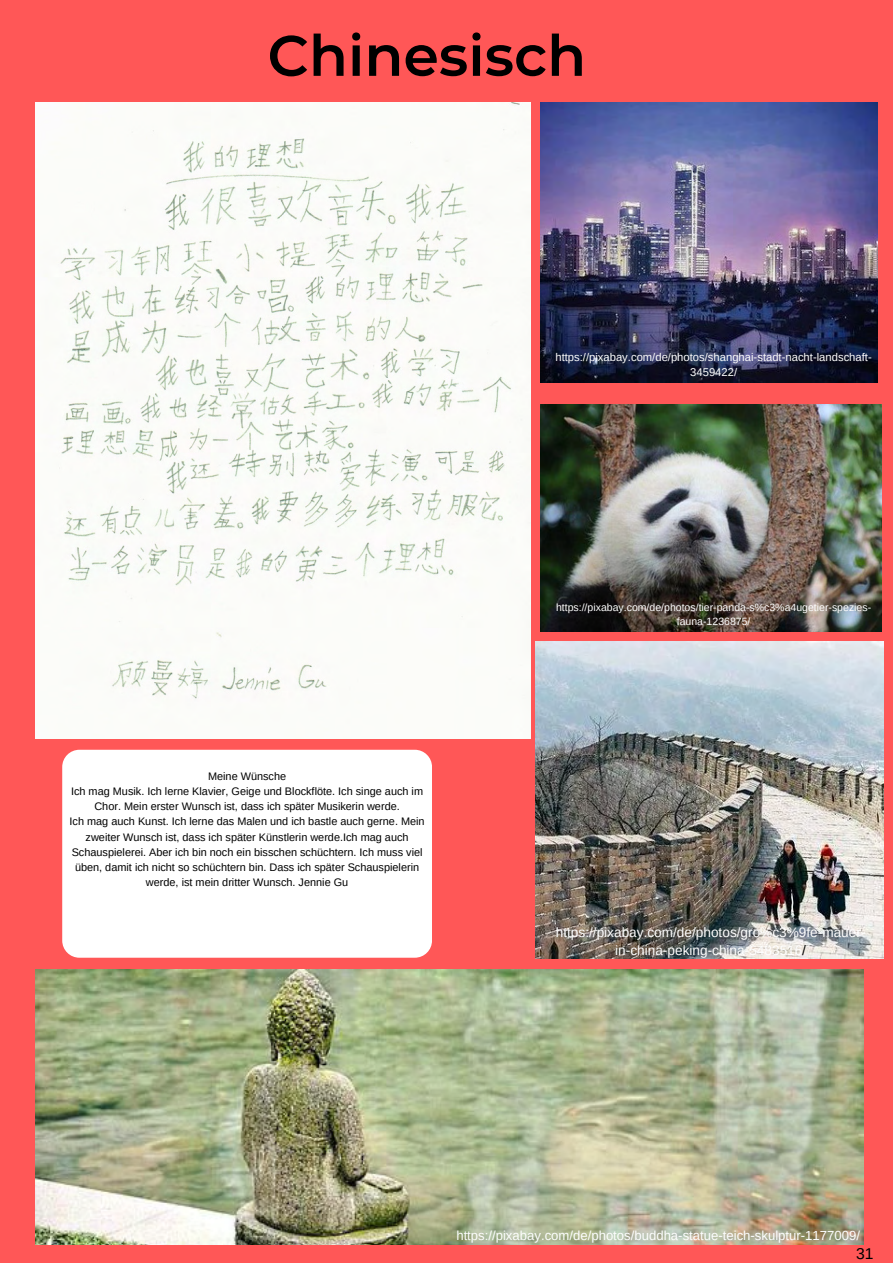
<style>
.page{position:relative;width:893px;height:1264px;background:#fff}
.page>*{position:absolute;margin:0;border:0;box-sizing:border-box;transform-origin:0 0}
.t1{font:600 57px "Montserrat";color:#000}
.t2{font:15.6px "Arimo";color:#000}
.t3{font:13.65px/18px "Arimo";color:#fefefe;text-align:center}
.t4{font:13.2px "Arimo";color:#fdfefe}
.t5{font:11.25px/15px "Arimo";color:#fefefe;text-align:center}
.t6{font:10.95px/15.1px "Arimo";color:#000;text-align:center}
.t7{font:10.5px/14.1px "Arimo";color:#fefefe;text-align:center}
.s1{color:#000}
</style>
<div class="page">
<div style="left:0;top:0;width:892px;height:1262px;background:#ff5757"></div>
<img style="left:36px;top:102px;width:494px;height:637px">
<img style="left:535px;top:641px;width:348px;height:317px">
<img style="left:540px;top:102px;width:337px;height:280px">
<img style="left:540px;top:404px;width:341px;height:227px">
<img style="left:36px;top:969px;width:827px;height:275px">
<div style="left:62px;top:749px;width:370px;height:208px;background:#fff;border-radius:17px"></div>
<h1 class="t1" style="left:267px;top:21px;width:320px">Chinesisch</h1>
<p class="t5" style="left:555px;top:350px;width:318px">https://pixabay.com/de/photos/shanghai-stadt-nacht-landschaft-<br>3459422/</p>
<p class="t6" style="left:69px;top:768px;width:356px">Meine Wünsche<br>Ich mag Musik. Ich lerne Klavier, Geige und Blockflöte. Ich singe auch im Chor. Mein erster Wunsch ist, dass ich später Musikerin werde.<br>Ich mag auch Kunst. Ich lerne das Malen und ich bastle auch gerne. Mein zweiter Wunsch ist, dass ich später Künstlerin werde.Ich mag auch Schauspielerei. Aber ich bin noch ein bisschen schüchtern. Ich muss viel üben, damit ich nicht so schüchtern bin. Dass ich später Schauspielerin werde, ist mein dritter Wunsch. Jennie Gu</p>
<p class="t7" style="left:556px;top:600px;width:317px">https://pixabay.com/de/photos/tier-panda-s%c3%a4ugetier-spezies&shy;fauna-1236875/</p>
<p class="t3" style="left:555px;top:922px;width:311px">https://pixabay.com/de/photos/gro%c3%9fe-mauer&shy;in-china-peking-china-5483516<span class="s1">/</span></p>
<p class="t4" style="left:456px;top:1228px;width:405px">https://pixabay.com/de/photos/buddha-statue-teich-skulptur-1177009/</p>
<h2 class="t2" style="left:856px;top:1244px;width:19px">31</h2>
</div>
